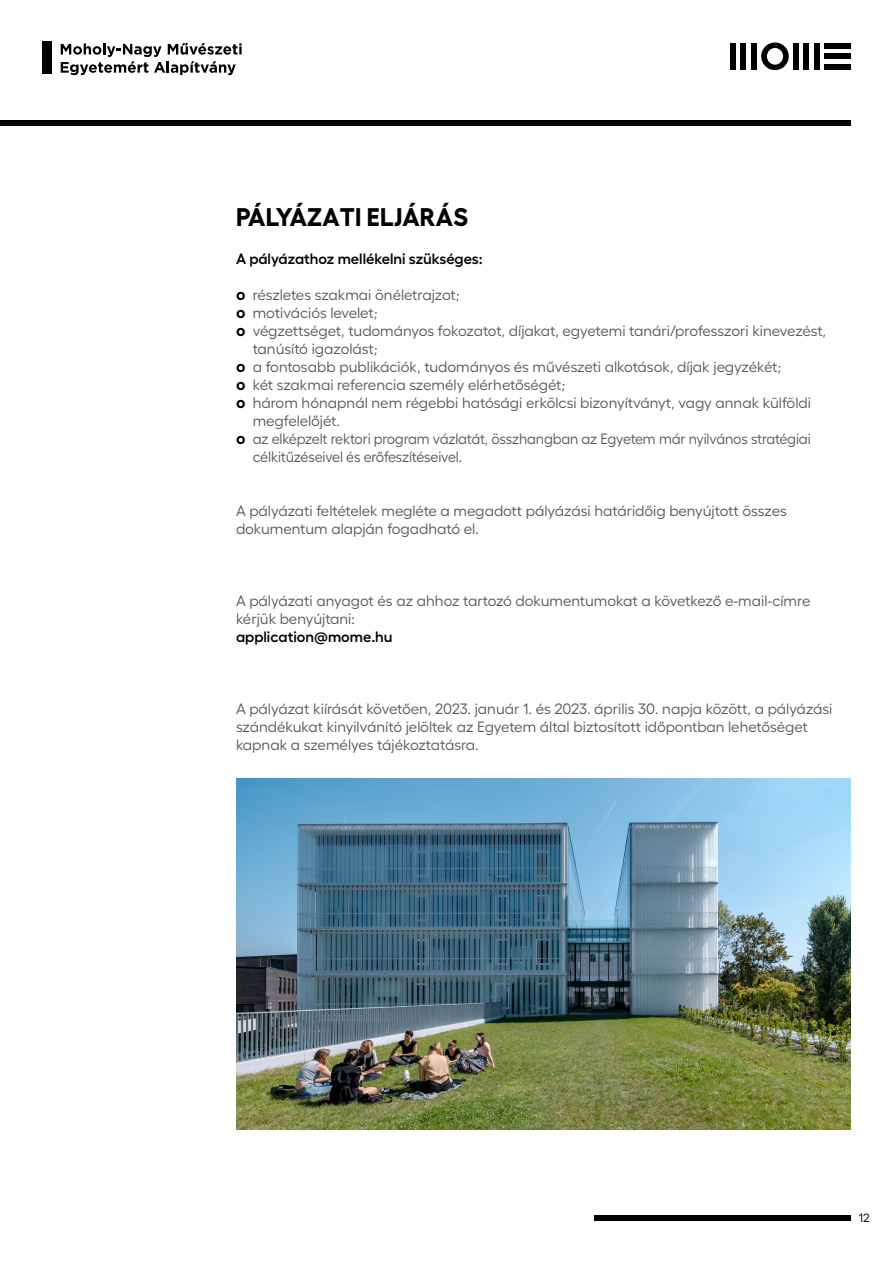
<style>
.page{position:relative;width:893px;height:1263px;background:#fff}
.page>*{position:absolute;margin:0;border:0;box-sizing:border-box;transform-origin:0 0}
.t1{font:700 25.5px "Fellix";letter-spacing:.01em;color:#000}
.t2{font:15px/18px "Fellix";letter-spacing:-.005em;color:#58595b}
.t3{font:15px "Fellix";letter-spacing:-.005em;color:#58595b;scale:.95 1}
.t4{font:600 15px "Fellix";color:#000}
.t5{font:12px "Fellix";color:#000}
.s1{font-family:"Gotham";font-weight:700;color:#000}
</style>
<div class="page">
<div style="left:594px;top:1215px;width:256px;height:5px;background:#000"></div>
<div style="left:824px;top:64px;width:26px;height:5px;background:#000"></div>
<div style="left:730px;top:43px;width:6px;height:26px;background:#000"></div>
<div style="left:751px;top:43px;width:5px;height:26px;background:#000"></div>
<div style="left:741px;top:43px;width:5px;height:26px;background:#000"></div>
<div style="left:793px;top:43px;width:6px;height:26px;background:#000"></div>
<div style="left:814px;top:43px;width:5px;height:26px;background:#000"></div>
<div style="left:803px;top:43px;width:6px;height:26px;background:#000"></div>
<div style="left:824px;top:54px;width:26px;height:5px;background:#000"></div>
<div style="left:824px;top:43px;width:26px;height:6px;background:#000"></div>
<svg style="left:761px;top:43px;width:28px;height:27px"></svg>
<div style="left:0;top:120px;width:850px;height:6px;background:#000"></div>
<svg style="left:61px;top:43px;width:181px;height:32px"></svg>
<div style="left:43px;top:42px;width:9px;height:32px;background:#000"></div>
<img style="left:236px;top:778px;width:614px;height:351px">
<h1 class="t1" style="left:236px;top:196px;width:234px">PÁLYÁZATI ELJÁRÁS</h1>
<p class="t4" style="left:236px;top:247px;width:248px">A pályázathoz mellékelni szükséges:</p>
<p class="t2" style="left:236px;top:284px;width:225px"><span class="s1">o</span> részletes szakmai önéletrajzot;</p>
<p class="t2" style="left:236px;top:302px;width:143px"><span class="s1">o</span> motivációs levelet;</p>
<p class="t2" style="left:236px;top:320px;width:592px"><span class="s1">o</span> végzettséget, tudományos fokozatot, díjakat, egyetemi tanári/professzori kinevezést,</p>
<p class="t2" style="left:253px;top:338px;width:126px">tanúsító igazolást;</p>
<p class="t2" style="left:236px;top:356px;width:547px"><span class="s1">o</span> a fontosabb publikációk, tudományos és művészeti alkotások, díjak jegyzékét;</p>
<p class="t2" style="left:236px;top:374px;width:331px"><span class="s1">o</span> két szakmai referencia személy elérhetőségét;</p>
<p class="t2" style="left:236px;top:392px;width:576px"><span class="s1">o</span> három hónapnál nem régebbi hatósági erkölcsi bizonyítványt, vagy annak külföldi</p>
<p class="t2" style="left:253px;top:410px;width:89px">megfelelőjét.</p>
<p class="t3" style="left:236px;top:427px;width:606px"><span class="s1">o</span> az elképzelt rektori program vázlatát, összhangban az Egyetem már nyilvános stratégiai</p>
<p class="t3" style="left:253px;top:445px;width:222px">célkitűzéseivel és erőfeszítéseivel.</p>
<p class="t2" style="left:236px;top:500px;width:552px">A pályázati feltételek megléte a megadott pályázási határidőig benyújtott összes dokumentum alapján fogadható el.</p>
<p class="t2" style="left:236px;top:590px;width:576px">A pályázati anyagot és az ahhoz tartozó dokumentumokat a következő e-mail-címre kérjük benyújtani:</p>
<p class="t4" style="left:236px;top:625px;width:158px">application@mome.hu</p>
<p class="t2" style="left:236px;top:698px;width:598px">A pályázat kiírását követően, 2023. január 1. és 2023. április 30. napja között, a pályázási szándékukat kinyilvánító jelöltek az Egyetem által biztosított időpontban lehetőséget kapnak a személyes tájékoztatásra.</p>
<p class="t5" style="left:859px;top:1208px;width:12px">12</p>
</div>
